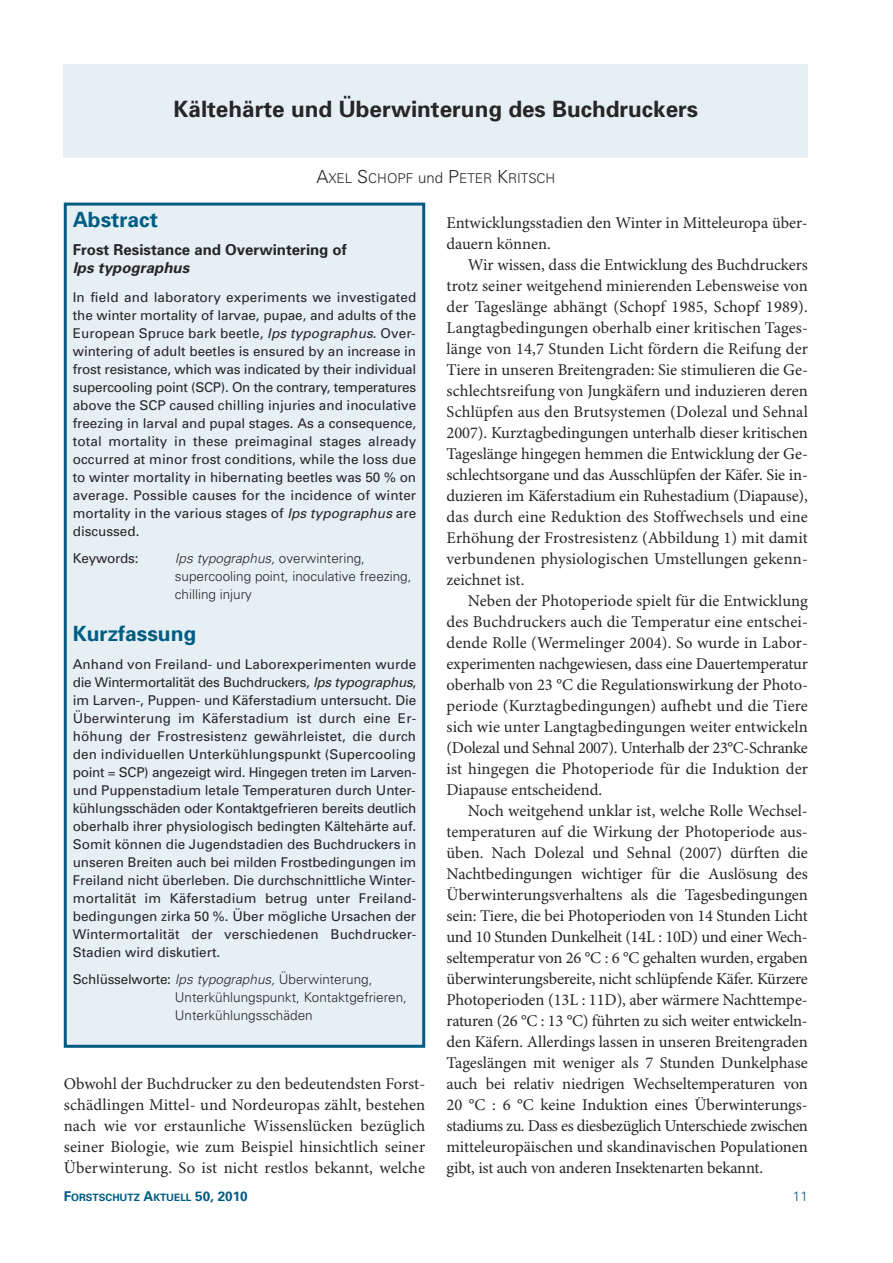
<style>
.page{position:relative;width:893px;height:1263px;background:#fff}
.page>*{position:absolute;margin:0;border:0;box-sizing:border-box;transform-origin:0 0}
.t1{font:700 22.5px "Univers";color:#272627}
.t2{font:700 21px "Univers";color:#005c83}
.t3{font:16.5px/21px "Minion Pro";color:#272627;text-align:justify}
.t4{font:700 15px "Univers";color:#272627}
.t5{font:italic 700 15px "Univers";letter-spacing:.005em;color:#272627}
.t6{font:13.5px/18px "Univers";color:#272627;text-align:justify}
.t7{font:300 13.5px/18px "Univers";color:#272627}
.t8{font:300 13.5px "Univers";color:#005c83}
.t9{font:700 10.2px "Univers";color:#005c83}
.s1{font-size:18px}
.s2{font-size:15px}
.s3{font-style:italic}
.s4{font-weight:400}
.s5{font-size:13.5px}
</style>
<div class="page">
<div style="left:64px;top:64px;width:744px;height:93px;background:#e6eff3"></div>
<div style="left:67px;top:206px;width:355px;height:839px;background:#e6eff3"></div>
<div style="left:64px;top:203px;width:361px;height:845px;border:3px solid #005c83"></div>
<h1 class="t1" style="left:173px;top:100px;width:526px">Kältehärte und Überwinterung des Buchdruckers</h1>
<p class="t7" style="left:316px;top:171px;width:240px"><span class="s1">A</span>XEL <span class="s1">S</span>CHOPF <span class="s2">und</span> <span class="s1">P</span>ETER <span class="s1">K</span>RITSCH</p>
<p class="t2" style="left:73px;top:212px;width:87px">Abstract</p>
<p class="t4" style="left:73px;top:244px;width:275px">Frost Resistance and Overwintering of</p>
<p class="t5" style="left:73px;top:262px;width:118px">Ips typographus</p>
<p class="t6" style="left:73px;top:289px;width:345px">In field and laboratory experiments we investigated the winter mortality of larvae, pupae, and adults of the European Spruce bark beetle, <span class="s3">Ips typographus</span>. Over&shy;wintering of adult beetles is ensured by an increase in frost resistance, which was indicated by their individual supercooling point (SCP). On the contrary, temperatures above the SCP caused chilling injuries and inoculative freezing in larval and pupal stages. As a consequence, total mortality in these preimaginal stages already occurred at minor frost conditions, while the loss due to winter mortality in hibernating beetles was 50 % on average. Possible causes for the incidence of winter mortality in the various stages of <span class="s3">Ips typographus</span> are discussed.</p>
<p class="t6" style="left:73px;top:550px;width:67px">Keywords:</p>
<p class="t7" style="left:175px;top:550px;width:238px"><span class="s3">Ips typographus,</span> overwintering, supercooling point, inoculative freezing, chilling injury</p>
<p class="t2" style="left:73px;top:626px;width:125px">Kurzfassung</p>
<p class="t6" style="left:73px;top:657px;width:345px">Anhand von Freiland- und Laborexperimenten wurde die Wintermortalität des Buchdruckers, <span class="s3">Ips typographus</span>, im Larven-, Puppen- und Käferstadium untersucht. Die Überwinterung im Käferstadium ist durch eine Er&shy;höhung der Frostresistenz gewährleistet, die durch den individuellen Unterkühlungspunkt (Supercooling point = SCP) angezeigt wird. Hingegen treten im Larven&shy;und Puppenstadium letale Temperaturen durch Unter&shy;kühlungsschäden oder Kontaktgefrieren bereits deutlich oberhalb ihrer physiologisch bedingten Kältehärte auf.<br>Somit können die Jugendstadien des Buchdruckers in unseren Breiten auch bei milden Frostbedingungen im Freiland nicht überleben. Die durchschnittliche Winter&shy;mortalität im Käferstadium betrug unter Freiland&shy;bedingungen zirka 50 %. Über mögliche Ursachen der Wintermortalität der verschiedenen Buchdrucker-Stadien wird diskutiert.</p>
<p class="t7" style="left:175px;top:972px;width:234px;text-indent:-102px"><span class="s4">Schlüsselworte:</span> <span class="s3">Ips typographus,</span> Überwinterung,<br>Unterkühlungspunkt, Kontaktgefrieren,<br>Unterkühlungsschäden</p>
<p class="t3" style="left:64px;top:1074px;width:363px">Obwohl der Buchdrucker zu den bedeutendsten Forst&shy;schädlingen Mittel- und Nordeuropas zählt, bestehen nach wie vor erstaunliche Wissenslücken bezüglich seiner Biologie, wie zum Beispiel hinsichtlich seiner Überwinterung. So ist nicht restlos bekannt, welche</p>
<p class="t3" style="left:446px;top:213px;width:363px">Entwicklungsstadien den Winter in Mitteleuropa über&shy;dauern können.</p>
<p class="t3" style="left:446px;top:255px;width:363px;text-indent:21px">Wir wissen, dass die Entwicklung des Buchdruckers trotz seiner weitgehend minierenden Lebensweise von der Tageslänge abhängt (Schopf 1985, Schopf 1989).<br>Langtagbedingungen oberhalb einer kritischen Tages&shy;länge von 14,7 Stunden Licht fördern die Reifung der Tiere in unseren Breitengraden: Sie stimulieren die Ge&shy;schlechtsreifung von Jungkäfern und induzieren deren Schlüpfen aus den Brutsystemen (Dolezal und Sehnal 2007). Kurztagbedingungen unterhalb dieser kritischen Tageslänge hingegen hemmen die Entwicklung der Ge&shy;schlechtsorgane und das Ausschlüpfen der Käfer. Sie in&shy;duzieren im Käferstadium ein Ruhestadium (Diapause), das durch eine Reduktion des Stoffwechsels und eine Erhöhung der Frostresistenz (Abbildung 1) mit damit verbundenen physiologischen Umstellungen gekenn&shy;zeichnet ist.</p>
<p class="t3" style="left:446px;top:591px;width:363px;text-indent:21px">Neben der Photoperiode spielt für die Entwicklung des Buchdruckers auch die Temperatur eine entschei&shy;dende Rolle (Wermelinger 2004). So wurde in Labor&shy;experimenten nachgewiesen, dass eine Dauertemperatur oberhalb von 23 °C die Regulationswirkung der Photo&shy;periode (Kurztagbedingungen) aufhebt und die Tiere sich wie unter Langtagbedingungen weiter entwickeln (Dolezal und Sehnal 2007). Unterhalb der 23°C-Schranke ist hingegen die Photoperiode für die Induktion der Diapause entscheidend.</p>
<p class="t3" style="left:446px;top:801px;width:363px;text-indent:21px">Noch weitgehend unklar ist, welche Rolle Wechsel&shy;temperaturen auf die Wirkung der Photoperiode aus&shy;üben. Nach Dolezal und Sehnal (2007) dürften die Nachtbedingungen wichtiger für die Auslösung des Überwinterungsverhaltens als die Tagesbedingungen sein: Tiere, die bei Photoperioden von 14 Stunden Licht und 10 Stunden Dunkelheit (14L : 10D) und einer Wech&shy;seltemperatur von 26 °C : 6 °C gehalten wurden, ergaben überwinterungsbereite, nicht schlüpfende Käfer. Kürzere Photoperioden (13L : 11D), aber wärmere Nachttempe&shy;raturen (26 °C : 13 °C) führten zu sich weiter entwickeln&shy;den Käfern. Allerdings lassen in unseren Breitengraden Tageslängen mit weniger als 7 Stunden Dunkelphase auch bei relativ niedrigen Wechseltemperaturen von 20 °C : 6 °C keine Induktion eines Überwinterungs&shy;stadiums zu. Dass es diesbezüglich Unterschiede zwischen mitteleuropäischen und skandinavischen Populationen gibt, ist auch von anderen Insektenarten bekannt.</p>
<p class="t9" style="left:64px;top:1193px;width:185px"><span class="s5">F</span>ORSTSCHUTZ <span class="s5">A</span>KTUELL <span class="s5">50, 2010</span></p>
<p class="t8" style="left:793px;top:1191px;width:16px">11</p>
</div>
